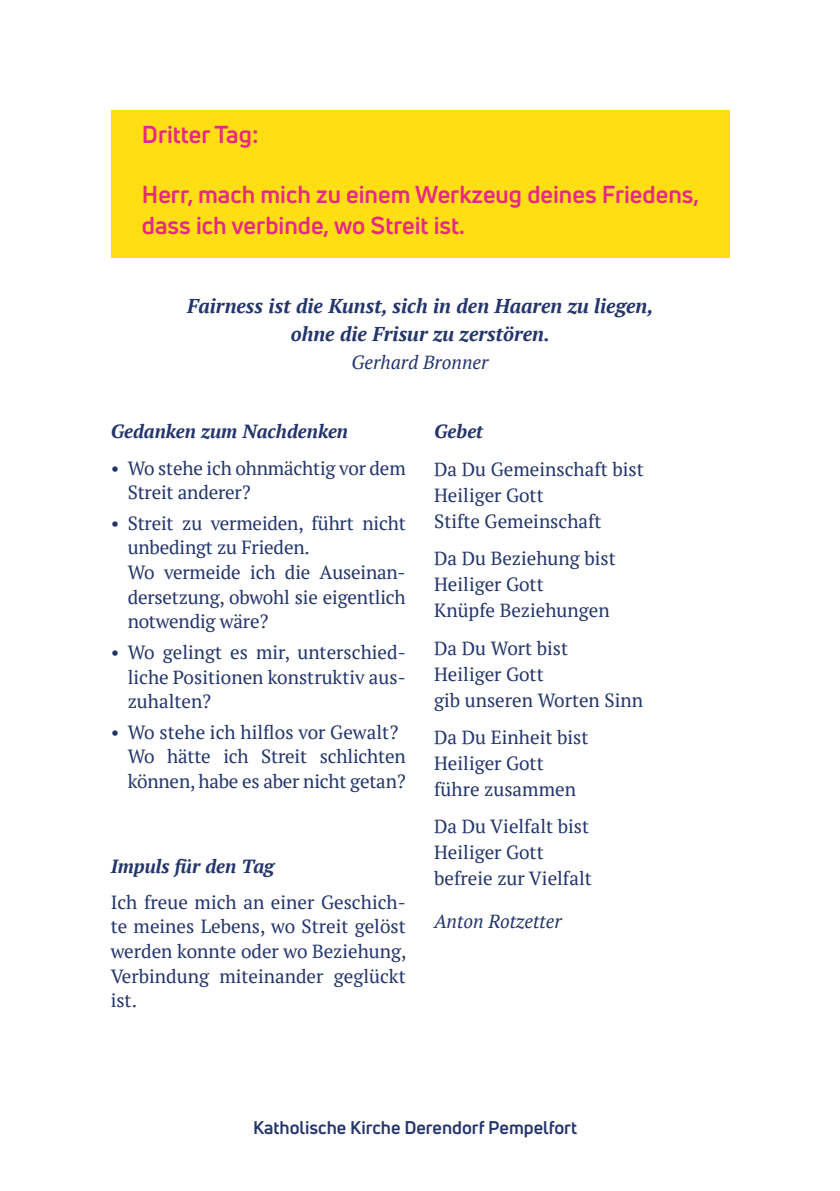
<style>
.page{position:relative;width:840px;height:1191px;background:#fff}
.page>*{position:absolute;margin:0;border:0;box-sizing:border-box;transform-origin:0 0}
.t1{font:700 24px/31.2px "Uni Neue";color:#e62987}
.t2{font:italic 700 20px/28px "PT Serif";color:#24356b;text-align:center}
.t3{font:19px/26px "PT Serif";color:#24356b}
.t4{font:italic 700 19px "PT Serif";color:#24356b}
.t5{font:italic 19px "PT Serif";color:#24356b}
.t6{font:700 18px "Uni Neue";color:#24356b}
</style>
<div class="page">
<div style="left:111px;top:111px;width:618px;height:147px;background:#ffde14"></div>
<p class="t1" style="left:142px;top:118px;width:118px">Dritter Tag:</p>
<p class="t1" style="left:142px;top:178px;width:558px">Herr, mach mich zu einem Werkzeug deines Friedens, dass ich verbinde, wo Streit ist.</p>
<p class="t2" style="left:187px;top:292px;width:467px">Fairness ist die Kunst, sich in den Haaren zu liegen, ohne die Frisur zu zerstören.</p>
<p class="t5" style="left:351px;top:350px;width:138px">Gerhard Bronner</p>
<p class="t4" style="left:111px;top:419px;width:239px">Gedanken zum Nachdenken</p>
<p class="t3" style="left:128px;top:455px;width:279px;line-height:24.8px;text-indent:-17px">• Wo stehe ich ohnmächtig vor dem<br>Streit anderer?</p>
<p class="t3" style="left:128px;top:510px;width:279px;line-height:24.8px;text-indent:-17px">• Streit zu vermeiden, führt nicht unbedingt zu Frieden.<br>Wo vermeide ich die Auseinan&shy;dersetzung, obwohl sie eigentlich notwendig wäre?</p>
<p class="t3" style="left:128px;top:639px;width:279px;line-height:24.6px;text-align:justify;text-indent:-17px">• Wo gelingt es mir, unterschied&shy;liche Positionen konstruktiv aus&shy;zuhalten?</p>
<p class="t3" style="left:128px;top:719px;width:279px;line-height:24.6px;text-indent:-17px">• Wo stehe ich hilflos vor Gewalt?<br>Wo hätte ich Streit schlichten können, habe es aber nicht getan?</p>
<p class="t4" style="left:111px;top:853px;width:165px">Impuls für den Tag</p>
<p class="t3" style="left:111px;top:889px;width:297px;line-height:24.6px;text-align:justify">Ich freue mich an einer Geschich&shy;te meines Lebens, wo Streit gelöst werden konnte oder wo Beziehung, Verbindung miteinander geglückt ist.</p>
<p class="t4" style="left:434px;top:419px;width:51px">Gebet</p>
<p class="t3" style="left:434px;top:456px;width:211px">Da Du Gemeinschaft bist<br>Heiliger Gott<br>Stifte Gemeinschaft</p>
<p class="t3" style="left:434px;top:545px;width:183px">Da Du Beziehung bist<br>Heiliger Gott<br>Knüpfe Beziehungen</p>
<p class="t3" style="left:434px;top:634px;width:210px">Da Du Wort bist<br>Heiliger Gott<br>gib unseren Worten Sinn</p>
<p class="t3" style="left:434px;top:724px;width:156px">Da Du Einheit bist<br>Heiliger Gott führe zusammen</p>
<p class="t3" style="left:434px;top:813px;width:159px">Da Du Vielfalt bist<br>Heiliger Gott befreie zur Vielfalt</p>
<p class="t5" style="left:434px;top:909px;width:129px">Anton Rotzetter</p>
<p class="t6" style="left:253px;top:1116px;width:325px">Katholische Kirche Derendorf Pempelfort</p>
</div>
